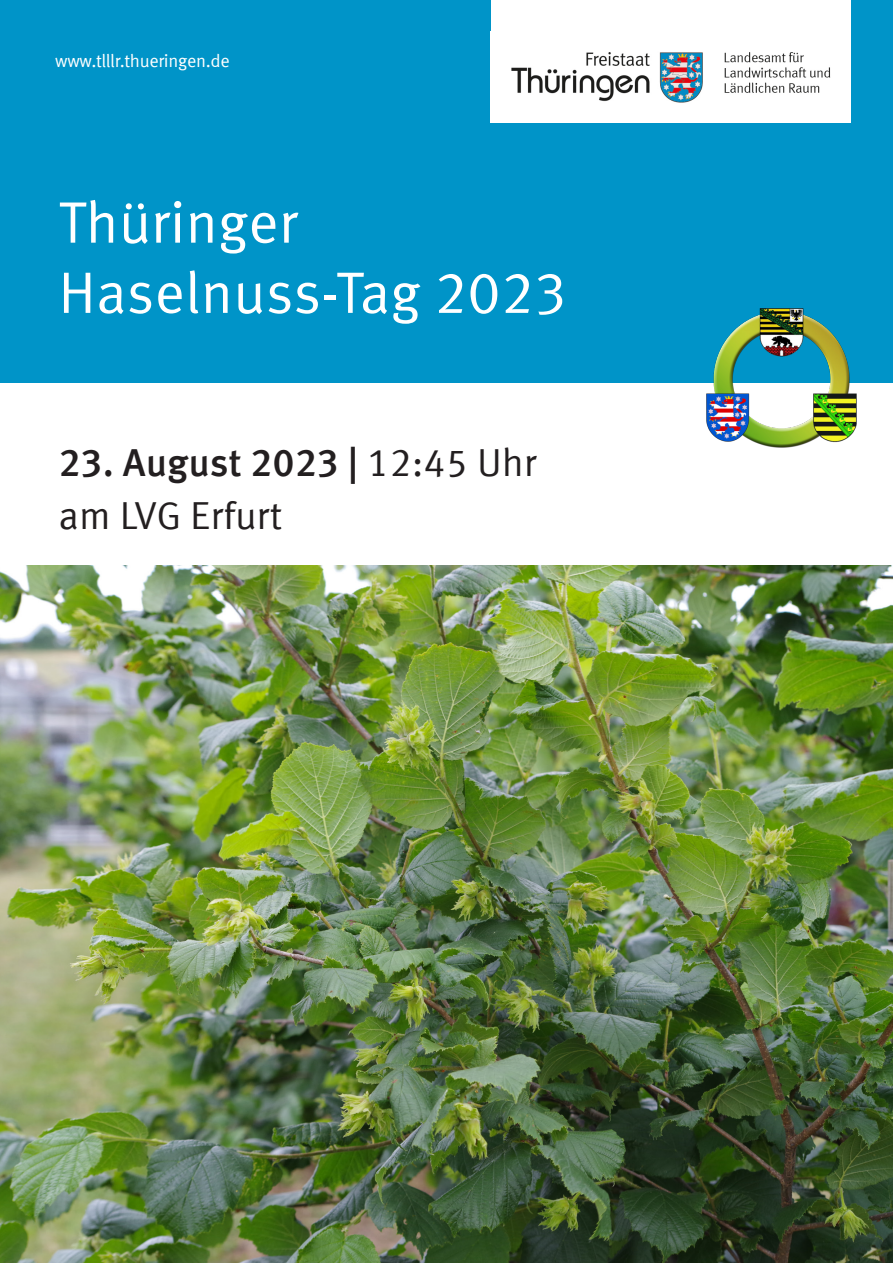
<style>
.page{position:relative;width:893px;height:1263px;background:#fff}
.page>*{position:absolute;margin:0;border:0;box-sizing:border-box;transform-origin:0 0}
.t1{font:58.5px "Meta Offc Pro Norm";color:#fff}
.t2{font:39px/52.5px "Meta Offc Pro Norm";letter-spacing:-.005em;color:#231f20}
.t3{font:18px "Meta Offc Pro Norm";letter-spacing:-.02em;color:#fff}
.s1{font-family:"Meta Offc Pro";font-weight:500}
</style>
<div class="page">
<img style="left:0;top:566px;width:893px;height:697px">
<div style="left:0;top:0;width:893px;height:383px;background:#0094c8"></div>
<div style="left:491px;top:0;width:359px;height:122px;background:#fff"></div>
<img style="left:511px;top:52px;width:320px;height:51px">
<img style="left:706px;top:308px;width:151px;height:140px">
<p class="t3" style="left:55px;top:47px;width:176px">www.tlllr.thueringen.de</p>
<p class="t1" style="left:58px;top:178px;width:241px">Thüringer</p>
<p class="t1" style="left:58px;top:248px;width:510px">Haselnuss-Tag 2023</p>
<p class="t2" style="left:58px;top:434px;width:480px"><span class="s1">23. August 2023 |</span> 12:45 Uhr am LVG Erfurt</p>
</div>
